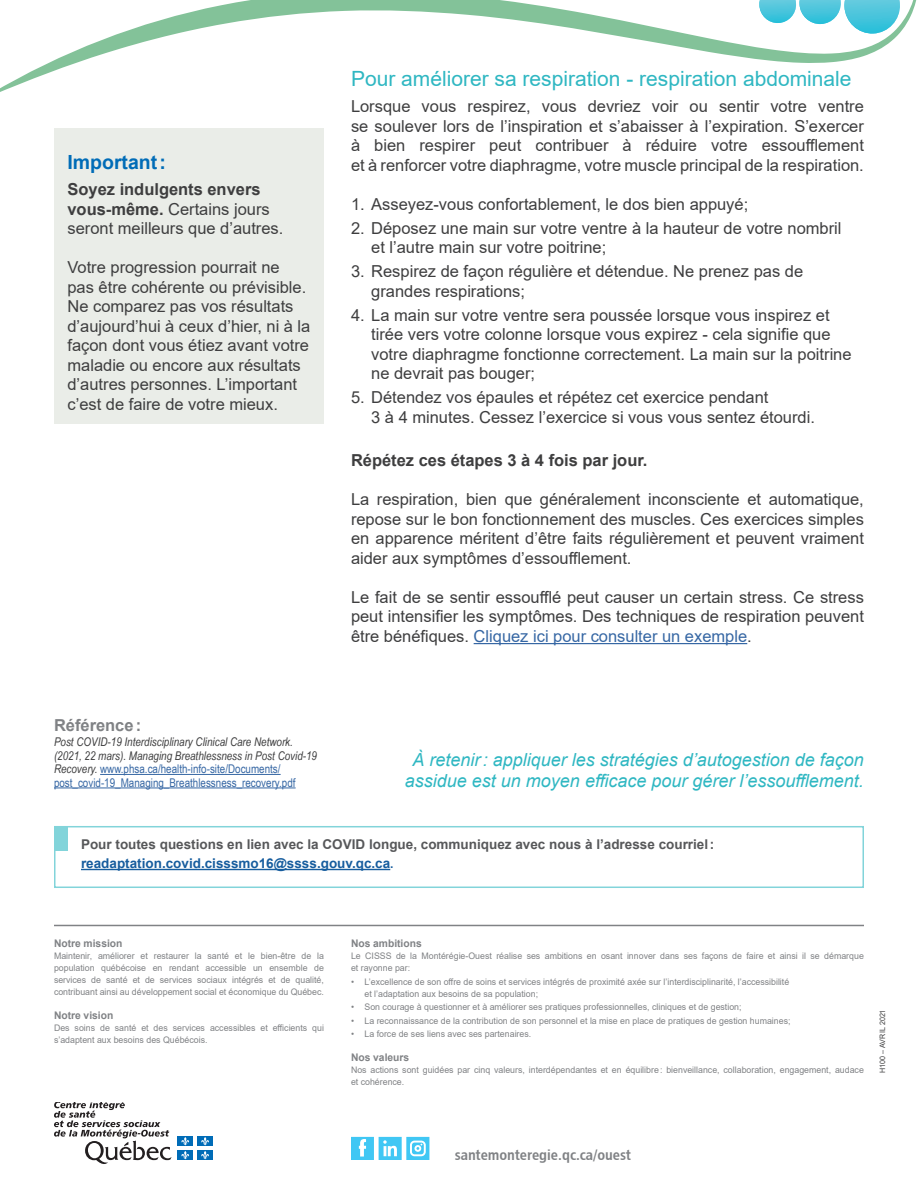
<style>
.page{position:relative;width:918px;height:1188px;background:#fff}
.page>*{position:absolute;margin:0;border:0;box-sizing:border-box;transform-origin:0 0}
.Introduction_-_texte{font:21px "Arial";color:#2fb7c2}
.Sous-titre{font:700 19.5px "Arial";color:#006cb7}
.Mise_en_évidence{font:italic 18px/21px "Arial";color:#2fb7c2;text-align:center}
.Texte{font:16.5px/19.5px "Arial";color:#3e3e3f}
.Texte-2{font:700 16.5px "Arial";color:#3e3e3f}
.Sous_sous-titre{font:700 16.5px "Arial";color:#808285}
.Site_web_-_C4{font:15px "Chaloult Cond Demi Gras Normal";color:#808285}
.Références{font:700 13.5px "Arial";color:#57585a}
.Références-2{font:700 13.5px "Arial";color:#175d9e}
.Références-3{font:italic 12px/13.5px "Arial Narrow";color:#3e3e3f}
.Mission_-_titre{font:700 10.5px "Arial";color:#808285}
.Mission_-_texte{font:9px/12px "Arial";color:#808285}
.t1{font:7.5px "Arial";color:#3e3e3f;scale:.95 1}
.s1{font-weight:700}
.s2{color:#3667a4}
.s3{font-style:normal;color:#3667a4}
.s4{font-size:12px}
</style>
<div class="page">
<svg style="left:0;top:0;width:917px;height:92px"></svg>
<hr style="left:100px;top:774px;width:181px;height:1px;background:#3667a4">
<hr style="left:54px;top:788px;width:242px;height:1px;background:#3667a4">
<hr style="left:474px;top:643px;width:273px;height:1px;background:#3667a4">
<hr style="left:54px;top:925px;width:810px;height:1px;background:#808285">
<svg style="left:54px;top:1102px;width:118px;height:62px"></svg>
<div style="left:178px;top:1136px;width:15px;height:10px;background:#006cb7"></div>
<svg style="left:181px;top:1137px;width:8px;height:8px"></svg>
<div style="left:197px;top:1136px;width:16px;height:10px;background:#006cb7"></div>
<svg style="left:201px;top:1137px;width:8px;height:8px"></svg>
<div style="left:178px;top:1150px;width:15px;height:10px;background:#006cb7"></div>
<svg style="left:181px;top:1151px;width:8px;height:8px"></svg>
<div style="left:197px;top:1150px;width:16px;height:10px;background:#006cb7"></div>
<svg style="left:201px;top:1151px;width:8px;height:8px"></svg>
<svg style="left:351px;top:1137px;width:78px;height:23px"></svg>
<div style="left:54px;top:128px;width:270px;height:295px;background:#eaede8"></div>
<div style="left:54px;top:826px;width:810px;height:62px;border:2px solid #82d4da"></div>
<div style="left:55px;top:826px;width:13px;height:25px;background:#82d4da"></div>
<hr style="left:81px;top:869px;width:309px;height:1px;background:#175d9e">
<p class="Sous-titre" style="left:68px;top:149px;width:100px">Important:</p>
<p class="Texte" style="left:68px;top:180px;width:217px"><span class="s1">Soyez indulgents envers vous-même.</span> Certains jours seront meilleurs que d’autres.</p>
<p class="Texte" style="left:68px;top:258px;width:244px">Votre progression pourrait ne pas être cohérente ou prévisible.<br>Ne comparez pas vos résultats d’aujourd’hui à ceux d’hier, ni à la façon dont vous étiez avant votre maladie ou encore aux résultats d’autres personnes. L’important c’est de faire de votre mieux.</p>
<p class="Introduction_-_texte" style="left:351px;top:64px;width:502px">Pour améliorer sa respiration - respiration abdominale</p>
<p class="Texte" style="left:351px;top:97px;width:514px;text-align:justify">Lorsque vous respirez, vous devriez voir ou sentir votre ventre se soulever lors de l’inspiration et s’abaisser à l’expiration. S’exercer à bien respirer peut contribuer à réduire votre essoufflement et à renforcer votre diaphragme, votre muscle principal de la respiration.</p>
<p class="Texte" style="left:351px;top:194px;width:399px">1. Asseyez-vous confortablement, le dos bien appuyé;</p>
<p class="Texte" style="left:371px;top:218px;width:472px;text-indent:-20px">2. Déposez une main sur votre ventre à la hauteur de votre nombril et l’autre main sur votre poitrine;</p>
<p class="Texte" style="left:371px;top:262px;width:433px;text-indent:-20px">3. Respirez de façon régulière et détendue. Ne prenez pas de grandes respirations;</p>
<p class="Texte" style="left:371px;top:305px;width:482px;text-indent:-20px">4. La main sur votre ventre sera poussée lorsque vous inspirez et tirée vers votre colonne lorsque vous expirez - cela signifie que votre diaphragme fonctionne correctement. La main sur la poitrine ne devrait pas bouger;</p>
<p class="Texte" style="left:371px;top:388px;width:445px;text-indent:-20px">5. Détendez vos épaules et répétez cet exercice pendant<br>3 à 4 minutes. Cessez l’exercice si vous vous sentez étourdi.</p>
<p class="Texte-2" style="left:351px;top:449px;width:298px">Répétez ces étapes 3 à 4 fois par jour.</p>
<p class="Texte" style="left:351px;top:490px;width:514px;text-align:justify">La respiration, bien que généralement inconsciente et automatique, repose sur le bon fonctionnement des muscles. Ces exercices simples en apparence méritent d’être faits régulièrement et peuvent vraiment aider aux symptômes d’essoufflement.</p>
<p class="Texte" style="left:351px;top:587px;width:514px;text-align:justify">Le fait de se sentir essoufflé peut causer un certain stress. Ce stress peut intensifier les symptômes. Des techniques de respiration peuvent être bénéfiques. <span class="s2">Cliquez ici pour consulter un exemple</span>.</p>
<p class="Sous_sous-titre" style="left:54px;top:714px;width:89px">Référence:</p>
<p class="Références-3" style="left:54px;top:735px;width:265px">Post COVID-19 Interdisciplinary Clinical Care Network. (2021, 22 mars). Managing Breathlessness in Post Covid-19<br>Recovery. <span class="s3">www.phsa.ca/health-info-site/Documents/ post_covid-19_Managing_Breathlessness_recovery.pdf</span></p>
<p class="Mise_en_évidence" style="left:405px;top:749px;width:461px">À retenir: appliquer les stratégies d’autogestion de façon assidue est un moyen efficace pour gérer l’essoufflement.</p>
<p class="Références" style="left:81px;top:835px;width:635px">Pour toutes questions en lien avec la COVID longue, communiquez avec nous à l’adresse courriel:</p>
<p class="Références-2" style="left:81px;top:854px;width:314px">readaptation.covid.cisssmo16@ssss.gouv.qc.ca<span class="s4">.</span></p>
<p class="Mission_-_titre" style="left:54px;top:936px;width:70px">Notre mission</p>
<p class="Mission_-_texte" style="left:54px;top:950px;width:271px;text-align:justify">Maintenir, améliorer et restaurer la santé et le bien-être de la population québécoise en rendant accessible un ensemble de services de santé et de services sociaux intégrés et de qualité, contribuant ainsi au développement social et économique du Québec.</p>
<p class="Mission_-_titre" style="left:54px;top:1008px;width:61px">Notre vision</p>
<p class="Mission_-_texte" style="left:54px;top:1022px;width:271px">Des soins de santé et des services accessibles et efficients qui s’adaptent aux besoins des Québécois.</p>
<p class="Mission_-_titre" style="left:351px;top:936px;width:72px">Nos ambitions</p>
<p class="Mission_-_texte" style="left:351px;top:950px;width:514px">Le CISSS de la Montérégie-Ouest réalise ses ambitions en osant innover dans ses façons de faire et ainsi il se démarque et rayonne par:</p>
<p class="Mission_-_texte" style="left:364px;top:976px;width:426px;text-indent:-14px">• L’excellence de son offre de soins et services intégrés de proximité axée sur l’interdisciplinarité, l’accessibilité et l’adaptation aux besoins de sa population;</p>
<p class="Mission_-_texte" style="left:351px;top:1001px;width:392px">• Son courage à questionner et à améliorer ses pratiques professionnelles, cliniques et de gestion;</p>
<p class="Mission_-_texte" style="left:351px;top:1015px;width:441px">• La reconnaissance de la contribution de son personnel et la mise en place de pratiques de gestion humaines;</p>
<p class="Mission_-_texte" style="left:351px;top:1028px;width:182px">• La force de ses liens avec ses partenaires.</p>
<p class="Mission_-_titre" style="left:351px;top:1050px;width:60px">Nos valeurs</p>
<p class="Mission_-_texte" style="left:351px;top:1064px;width:514px">Nos actions sont guidées par cinq valeurs, interdépendantes et en équilibre: bienveillance, collaboration, engagement, audace et cohérence.</p>
<p class="t1" style="left:877px;top:1073px;width:68px;rotate:-90deg">H100 – AVRIL 2021</p>
<p class="Site_web_-_C4" style="left:455px;top:1145px;width:178px">santemonteregie.qc.ca/ouest</p>
</div>
